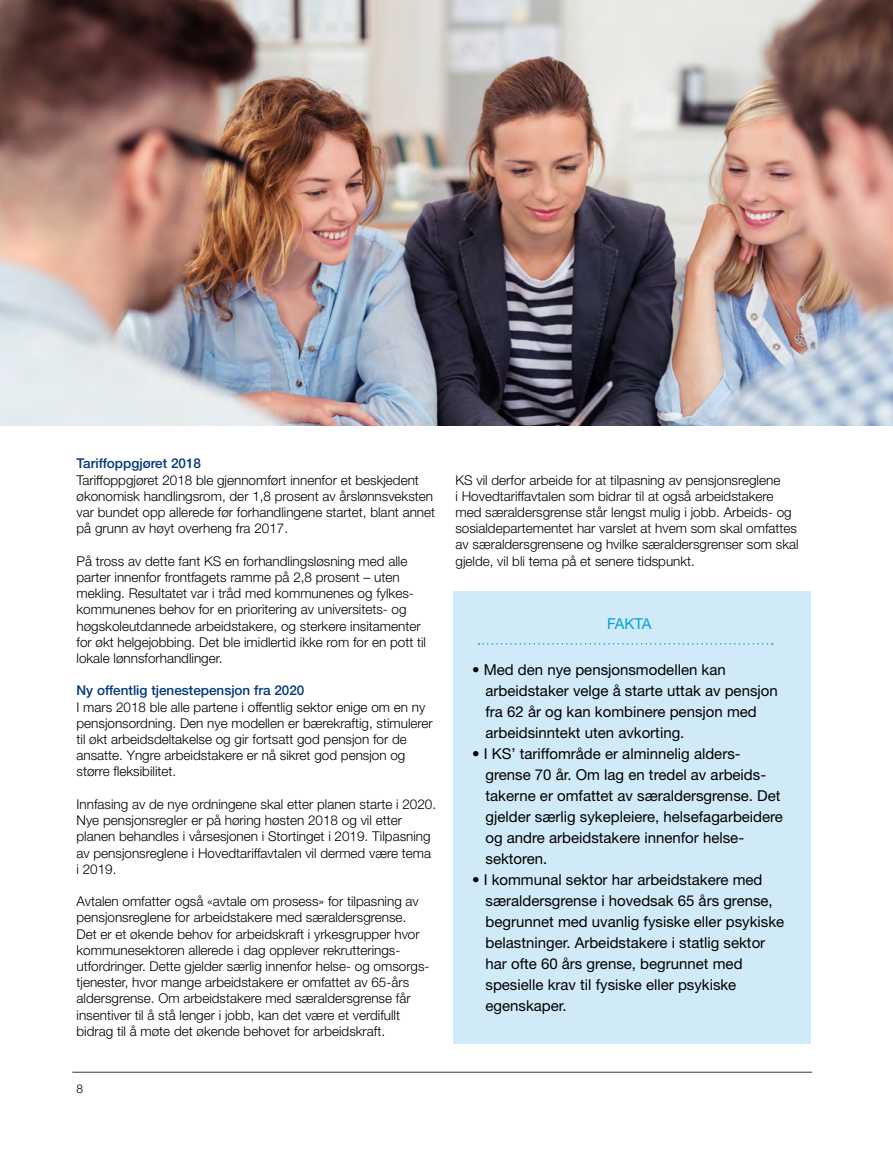
<style>
.page{position:relative;width:893px;height:1149px;background:#fff}
.page>*{position:absolute;margin:0;border:0;box-sizing:border-box;transform-origin:0 0}
.t1{font:15px/21px "Helvetica Neue";color:#000}
.t2{font:15px "Helvetica Neue";letter-spacing:-.025em;color:#00a3d4}
.t3{font:300 13.5px/16.2px "Helvetica Neue";color:#000}
.t4{font:500 13.5px "Helvetica Neue";color:#00397a}
.t5{font:300 12px "Helvetica Neue";color:#000}
</style>
<div class="page">
<hr style="left:72px;top:1071px;width:740px;height:1px;background:#000">
<div style="left:454px;top:591px;width:357px;height:452px;background:#d0eaf8"></div>
<img style="left:0;top:0;width:893px;height:425px">
<svg style="left:478px;top:643px;width:295px;height:1px"></svg>
<p class="t4" style="left:77px;top:455px;width:126px">Tariffoppgjøret 2018</p>
<p class="t3" style="left:77px;top:471px;width:360px">Tariffoppgjøret 2018 ble gjennomført innenfor et beskjedent økonomisk handlingsrom, der 1,8 prosent av årslønnsveksten var bundet opp allerede før forhandlingene startet, blant annet på grunn av høyt overheng fra 2017.</p>
<p class="t3" style="left:77px;top:552px;width:351px">På tross av dette fant KS en forhandlingsløsning med alle parter innenfor frontfagets ramme på 2,8 prosent – uten mekling. Resultatet var i tråd med kommunenes og fylkes&shy;kommunenes behov for en prioritering av universitets- og høgskoleutdannede arbeidstakere, og sterkere insitamenter for økt helgejobbing. Det ble imidlertid ikke rom for en pott til lokale lønnsforhandlinger.</p>
<p class="t4" style="left:77px;top:682px;width:229px">Ny offentlig tjenestepensjon fra 2020</p>
<p class="t3" style="left:77px;top:698px;width:358px">I mars 2018 ble alle partene i offentlig sektor enige om en ny pensjonsordning. Den nye modellen er bærekraftig, stimulerer til økt arbeidsdeltakelse og gir fortsatt god pensjon for de ansatte. Yngre arbeidstakere er nå sikret god pensjon og større fleksibilitet.</p>
<p class="t3" style="left:77px;top:795px;width:361px">Innfasing av de nye ordningene skal etter planen starte i 2020.<br>Nye pensjonsregler er på høring høsten 2018 og vil etter planen behandles i vårsesjonen i Stortinget i 2019. Tilpasning av pensjonsreglene i Hovedtariffavtalen vil dermed være tema i 2019.</p>
<p class="t3" style="left:77px;top:892px;width:355px">Avtalen omfatter også «avtale om prosess» for tilpasning av pensjonsreglene for arbeidstakere med særaldersgrense.<br>Det er et økende behov for arbeidskraft i yrkesgrupper hvor kommunesektoren allerede i dag opplever rekrutterings&shy;utfordringer. Dette gjelder særlig innenfor helse- og omsorgs&shy;tjenester, hvor mange arbeidstakere er omfattet av 65-års aldersgrense. Om arbeidstakere med særaldersgrense får insentiver til å stå lenger i jobb, kan det være et verdifullt bidrag til å møte det økende behovet for arbeidskraft.</p>
<p class="t5" style="left:77px;top:1081px;width:8px">8</p>
<p class="t3" style="left:455px;top:471px;width:345px">KS vil derfor arbeide for at tilpasning av pensjonsreglene<br>i Hovedtariffavtalen som bidrar til at også arbeidstakere med særaldersgrense står lengst mulig i jobb. Arbeids- og sosialdepartementet har varslet at hvem som skal omfattes av særaldersgrensene og hvilke særaldersgrenser som skal gjelde, vil bli tema på et senere tidspunkt.</p>
<p class="t2" style="left:607px;top:614px;width:46px">FAKTA</p>
<p class="t1" style="left:485px;top:658px;width:294px;text-indent:-14px">• Med den nye pensjonsmodellen kan arbeidstaker velge å starte uttak av pensjon fra 62 år og kan kombinere pensjon med arbeidsinntekt uten avkorting.</p>
<p class="t1" style="left:485px;top:742px;width:299px;text-indent:-14px">• I KS’ tariffområde er alminnelig alders&shy;grense 70 år. Om lag en tredel av arbeids&shy;takerne er omfattet av særaldersgrense. Det gjelder særlig sykepleiere, helsefagarbeidere og andre arbeidstakere innenfor helse&shy;sektoren.</p>
<p class="t1" style="left:485px;top:868px;width:300px;text-indent:-14px">• I kommunal sektor har arbeidstakere med særaldersgrense i hovedsak 65 års grense, begrunnet med uvanlig fysiske eller psykiske belastninger. Arbeidstakere i statlig sektor har ofte 60 års grense, begrunnet med spesielle krav til fysiske eller psykiske - egenskaper.</p>
</div>
